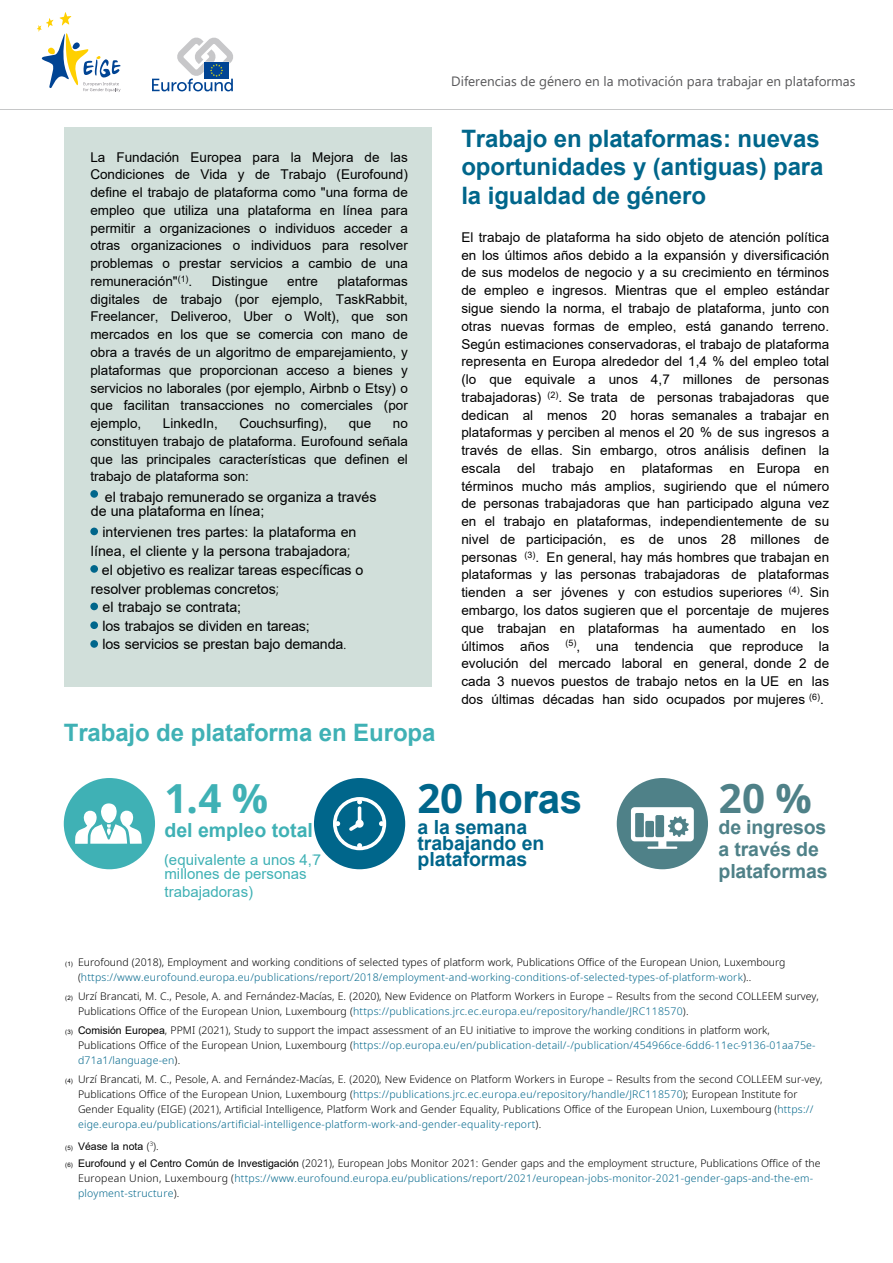
<style>
.page{position:relative;width:893px;height:1263px;background:#fff}
.page>*{position:absolute;margin:0;border:0;box-sizing:border-box;transform-origin:0 0}
.t1{font:700 40.35px "Arial";letter-spacing:-.01em;color:#00668b}
.t2{font:700 40.35px "Noto Sans";color:#3fb1b5}
.t3{font:700 40.35px "Noto Sans";color:#4f8188}
.t4{font:700 24px/28.8px "Arial";letter-spacing:-.005em;color:#00668b}
.t5{font:700 24px "Arial";letter-spacing:-.005em;color:#3fb1b5}
.t6{font:700 19.5px/15.8px "Arial";letter-spacing:-.005em;color:#00668b}
.t7{font:700 19.5px/22px "Arial";letter-spacing:-.01em;color:#4f8188}
.t8{font:700 19.5px "Arial";color:#3fb1b5}
.t9{font:15px/13.8px "Arial";color:#3fb1b5}
.t10{font:14.25px/14.1px "Arial";color:#000}
.t11{font:13.5px/17.7px "Arial";color:#000;text-align:justify}
.t12{font:13.5px "Segoe UI";color:#58585a}
.t13{font:300 10.5px/15px "Noto Sans";color:#000}
.t14{font:300 10.5px/15px "Noto Sans";letter-spacing:.02em;color:#00668b}
.t15{font:10.5px "Arial";color:#000}
.s1{font-style:inherit}
.s2{font-family:"Noto Sans";font-weight:300}
.s3{font-family:"Noto Sans"}
.s4{font-family:"Arial";font-weight:400;font-size:6.15px}
.s5{color:#00668b}
.s6{font-family:"Arial";font-weight:400}
.s7{font-size:6.15px}
.s8{font-family:"Arial";font-weight:400;font-size:6.15px;color:#000}
.s9{font-family:"Arial";font-weight:400;color:#000}
.s10{color:#000}
</style>
<div class="page">
<svg style="left:37px;top:12px;width:84px;height:80px"></svg>
<svg style="left:152px;top:37px;width:81px;height:54px"></svg>
<hr style="left:0;top:109px;width:893px;height:1px;background:#c6c7c8">
<div style="left:64px;top:128px;width:368px;height:559px;background:#d1dfda"></div>
<div style="left:90px;top:490px;width:8px;height:8px;background:#00668b;border-radius:50%"></div>
<div style="left:90px;top:528px;width:8px;height:7px;background:#00668b;border-radius:50%"></div>
<div style="left:90px;top:565px;width:8px;height:8px;background:#00668b;border-radius:50%"></div>
<div style="left:90px;top:603px;width:8px;height:7px;background:#00668b;border-radius:50%"></div>
<div style="left:90px;top:621px;width:8px;height:8px;background:#00668b;border-radius:50%"></div>
<div style="left:90px;top:640px;width:8px;height:8px;background:#00668b;border-radius:50%"></div>
<div style="left:617px;top:778px;width:91px;height:91px;background:#4f8188;border-radius:50%"></div>
<svg style="left:631px;top:807px;width:63px;height:42px"></svg>
<div style="left:314px;top:778px;width:91px;height:91px;background:#00668b;border-radius:50%"></div>
<svg style="left:333px;top:797px;width:53px;height:53px"></svg>
<div style="left:64px;top:778px;width:91px;height:91px;background:#3fb1b5;border-radius:50%"></div>
<svg style="left:75px;top:803px;width:67px;height:41px"></svg>
<p class="t11" style="left:90px;top:148px;width:319px">La Fundación Europea para la Mejora de las Condiciones de Vida y de Trabajo (Eurofound) define el trabajo de plataforma como "una forma de empleo que utiliza una plataforma en línea para permitir a organizaciones o individuos acceder a otras organizaciones o individuos para resolver problemas o prestar servicios a cambio de una remuneración"<sup>(1)</sup>.</p>
<p class="t11" style="left:90px;top:272px;width:319px;text-indent:247px">plataformas digitales de trabajo (por ejemplo, TaskRabbit, Freelancer, Deliveroo, Uber o Wolt), que son mercados en los que se comercia con mano de obra a través de un algoritmo de emparejamiento, y plataformas que proporcionan acceso a bienes y servicios no laborales (por ejemplo, Airbnb o Etsy) o que facilitan transacciones no comerciales (por ejemplo,</p>
<p class="t11" style="left:212px;top:272px;width:58px">Distingue</p>
<p class="t11" style="left:287px;top:272px;width:32px">entre</p>
<p class="t11" style="left:163px;top:414px;width:56px">LinkedIn,</p>
<p class="t11" style="left:239px;top:414px;width:89px">Couchsurfing),</p>
<p class="t11" style="left:349px;top:414px;width:24px">que</p>
<p class="t11" style="left:90px;top:414px;width:319px;text-indent:302px">no constituyen trabajo de plataforma. Eurofound señala que las principales características que definen el trabajo de plataforma son:</p>
<p class="t10" style="left:91px;top:490px;width:287px;text-indent:14px">el trabajo remunerado se organiza a través de una plataforma en línea;</p>
<p class="t10" style="left:102px;top:525px;width:256px">intervienen tres partes: la plataforma en</p>
<p class="t10" style="left:91px;top:544px;width:261px">línea, el cliente y <span class="s1">la persona</span> trabajador<span class="s1">a</span><span class="s2">;</span></p>
<p class="t10" style="left:102px;top:563px;width:263px">el objetivo es realizar tareas específicas o</p>
<p class="t10" style="left:91px;top:581px;width:190px">resolver problemas concretos<span class="s2">;</span></p>
<p class="t10" style="left:102px;top:600px;width:140px">el trabajo se contrata;</p>
<p class="t10" style="left:102px;top:618px;width:209px">los trabajos se dividen en tareas;</p>
<p class="t10" style="left:102px;top:637px;width:246px">los servicios se prestan bajo demanda<span class="s2">.</span></p>
<p class="t12" style="left:451px;top:68px;width:406px">Diferencias de género en la motivación para trabajar en plataformas</p>
<h2 class="t4" style="left:461px;top:124px;width:364px">Trabajo en plataformas: nuevas oportunidades y (antiguas) para la igualdad de género</h2>
<p class="t11" style="left:461px;top:228px;width:369px">El trabajo de plataforma ha sido objeto de atención política en los últimos años debido a la expansión y diversificación de sus modelos de negocio y a su crecimiento en términos de empleo e ingresos. Mientras que el empleo estándar sigue siendo la norma, el trabajo de plataforma, junto con otras nuevas formas de empleo, está ganando terreno.<br>Según estimaciones conservadoras, el trabajo de plataforma representa en Europa alrededor del 1,4 % del empleo total (lo que equivale a unos 4,7 millones de <span class="s1">personas trabajadoras</span>) <sup>(2)</sup>. Se trata de <span class="s1">personas trabajadoras</span> que dedican al menos 20 horas semanales a trabajar en plataformas y perciben al menos el 20 % de sus ingresos a través de ellas. Sin embargo, otros análisis definen la escala del trabajo en plataformas en Europa en términos mucho más amplios, sugiriendo que el número de <span class="s1">personas trabajadoras</span> que han participado alguna vez en el trabajo en plataformas, independientemente de su nivel de participación, es de unos 28 millones de personas <sup>(3)</sup>. En general, hay más hombres que trabajan en plataformas y <span class="s1">las personas trabajadoras</span> de plataformas tienden a ser jóvenes y con estudios superiores <sup>(4)</sup>. Sin embargo, los datos sugieren que el porcentaje de mujeres que trabajan en plataformas ha aumentado en los últimos años <sup>(5)</sup>, una tendencia que reproduce la evolución del mercado laboral en general, donde 2 de cada 3 nuevos puestos de trabajo netos en la UE en las dos últimas décadas han sido ocupados por mujeres <sup>(6)</sup>.</p>
<h2 class="t5" style="left:64px;top:715px;width:373px">Trabajo de plataforma en Europa</h2>
<h1 class="t2" style="left:164px;top:770px;width:105px">1.4 %</h1>
<h3 class="t8" style="left:164px;top:816px;width:150px">del empleo <span class="s1">total</span></h3>
<p class="t9" style="left:164px;top:853px;width:158px"><span class="s3">(</span><span class="s1">equivalente a unos</span> 4,7 millones de personas</p>
<p class="t9" style="left:164px;top:885px;width:90px">trabajadoras)</p>
<h1 class="t1" style="left:418px;top:771px;width:166px"><span class="s3">20</span> horas</h1>
<h3 class="t6" style="left:418px;top:819px;width:128px">a la semana trabajando en plataformas</h3>
<h1 class="t3" style="left:719px;top:770px;width:95px">20 %</h1>
<h3 class="t7" style="left:719px;top:816px;width:110px">de ingresos a través de plataformas</h3>
<p class="t13" style="left:78px;top:954px;width:709px;text-indent:-13px"><span class="s4">(1)</span> Eurofound (2018), Employment and working conditions of selected types of platform work, Publications Office of the European Union, Luxembourg (<span class="s5">https://www.eurofound.europa.eu/publications/report/2018/employment-and-working-conditions-of-selected-types-of-platform-work</span>)..</p>
<p class="t13" style="left:78px;top:989px;width:742px;text-indent:-13px"><span class="s4">(2)</span> Urzí Brancati, M. C., Pesole, A. and Fernández-Macías, E. (2020), New Evidence on Platform Workers in Europe – Results from the second COLLEEM survey,<br>Publications Office of the European Union, Luxembourg (<span class="s5">https://publications.jrc.ec.europa.eu/repository/handle/JRC118570</span>).</p>
<p class="t13" style="left:78px;top:1023px;width:739px;text-indent:-13px"><span class="s4">(3)</span> <span class="s6">Comisión Europea</span>, PPMI (2021), Study to support the impact assessment of an EU initiative to improve the working conditions in platform work,<br>Publications Office of the European Union, Luxembourg (<span class="s5">https://op.europa.eu/en/publication-detail/-/publication/454966ce-6dd6-11ec-9136-01aa75e&shy;d71a1/language-en</span>).</p>
<p class="t13" style="left:78px;top:1072px;width:746px;text-indent:-13px"><span class="s4">(4)</span> Urzí Brancati, M. C., Pesole, A. and Fernández-Macías, E. (2020), New Evidence on Platform Workers in Europe – Results from the second COLLEEM sur-vey, Publications Office of the European Union, Luxembourg (<span class="s5">https://publications.jrc.ec.europa.eu/repository/handle/JRC118570</span>); European Institute for Gender Equality (EIGE) (2021), Artificial Intelligence, Platform Work and Gender Equality, Publications Office of the European Union, Luxembourg (<span class="s5">https:// eige.europa.eu/publications/artificial-intelligence-platform-work-and-gender-equality-report</span>).</p>
<p class="t15" style="left:65px;top:1139px;width:95px"><span class="s7">(5)</span> Véase la nota <span class="s2">(</span><sup>3</sup><span class="s2">).</span></p>
<p class="t14" style="left:78px;top:1156px;width:744px;text-indent:-13px"><span class="s8">(6)</span> <span class="s9">Eurofound y el Centro Común de Investigación</span> <span class="s10">(2021), European Jobs Monitor 2021: Gender gaps and the employment structure, Publications Office of the<br>European Union, Luxembourg (</span>https://www.eurofound.europa.eu/publications/report/2021/european-jobs-monitor-2021-gender-gaps-and-the-em&shy;ployment-structure<span class="s10">).</span></p>
</div>
